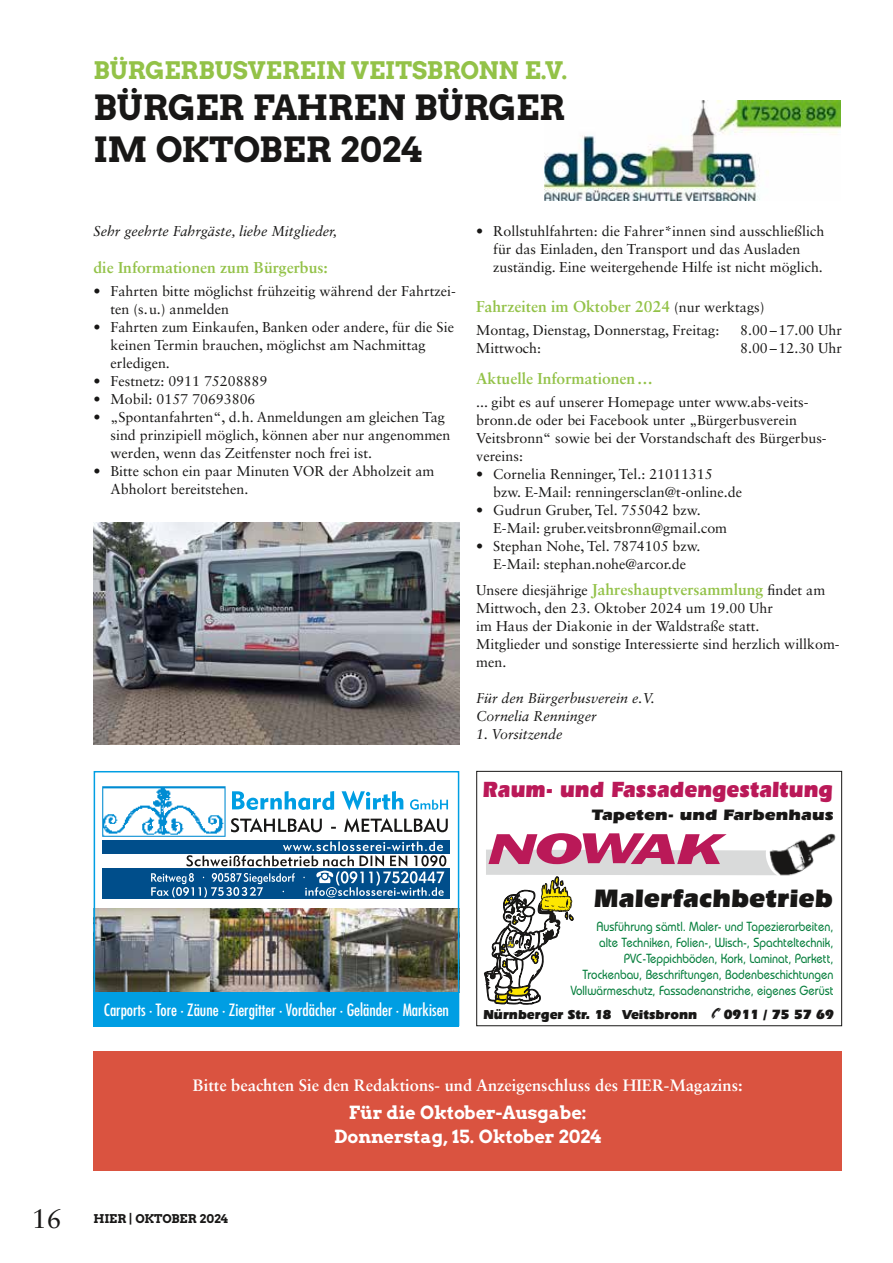
<style>
.page{position:relative;width:893px;height:1263px;background:#fff}
.page>*{position:absolute;margin:0;border:0;box-sizing:border-box;transform-origin:0 0}
.t1{font:italic 800 43.05px "Franklin Gothic IT Cby BT";letter-spacing:-.05em;color:#ba1958;scale:1.58 1}
.t2{font:34.5px/41.4px "Arvo Gruen";color:#181716}
.t3{font:27px "Sabon LT Std";color:#181716}
.t4{font:900 26.25px "Eras IT Cby BT";color:#181716}
.t5{font:24px "Arvo Gruen";color:#93c248}
.t6{font:900 22.95px "Eras IT Cby BT";color:#ba1958;scale:.92 1}
.t7{font:18px/24px "Arvo Gruen";color:#fff;text-align:center}
.t8{font:700 16.5px "Sabon LT Std";color:#fff}
.t9{font:condensed 16.5px "Futura Std";color:#fff}
.t10{font:700 15.75px "Sabon LT Std";color:#93c248}
.t11{font:900 15.75px "Eras IT Cby BT";color:#181716;scale:1.14 1}
.t12{font:14.25px/18px "Sabon LT Std";color:#181716}
.t13{font:italic 14.25px/18px "Sabon LT Std";color:#181716}
.t14{font:900 13.95px "Eras IT Cby BT";color:#181716;scale:.96 1}
.t15{font:900 13.5px "Eras IT Cby BT";color:#181716;scale:.96 1}
.t16{font:500 13.2px/15.9px "Bauhaus IT Cby BT";color:#09803f;text-align:right;scale:.89 1}
.t17{font:12px "Arvo Gruen";color:#181716}
.s1{font-weight:400;font-size:14.25px;color:#181716}
.s2{font-weight:700;font-size:15.75px;color:#93c248}
</style>
<div class="page">
<img style="left:778px;top:833px;width:58px;height:43px">
<div style="left:476px;top:771px;width:366px;height:255px;border:1px solid #181716"></div>
<img style="left:544px;top:101px;width:297px;height:99px">
<img style="left:94px;top:522px;width:365px;height:223px">
<svg style="left:102px;top:786px;width:348px;height:112px"></svg>
<img style="left:97px;top:908px;width:359px;height:84px">
<div style="left:94px;top:992px;width:365px;height:34px;background:#009ee3"></div>
<div style="left:94px;top:771px;width:365px;height:255px;border:2px solid #009ee3"></div>
<div style="left:94px;top:1051px;width:748px;height:119px;background:#da5340"></div>
<svg style="left:484px;top:849px;width:294px;height:156px"></svg>
<h3 class="t5" style="left:94px;top:53px;width:476px">BÜRGERBUSVEREIN VEITSBRONN E.V.</h3>
<h2 class="t2" style="left:94px;top:86px;width:473px">BÜRGER FAHREN BÜRGER<br>IM OKTOBER 2024</h2>
<p class="t13" style="left:94px;top:222px;width:245px">Sehr geehrte Fahrgäste, liebe Mitglieder,</p>
<p class="t10" style="left:94px;top:258px;width:236px">die Informationen zum Bürgerbus:</p>
<p class="t12" style="left:111px;top:282px;width:347px;text-indent:-17px">• Fahrten bitte möglichst frühzeitig während der Fahrtzei&shy;ten (s.u.) anmelden</p>
<p class="t12" style="left:111px;top:318px;width:345px;text-indent:-17px">• Fahrten zum Einkaufen, Banken oder andere, für die Sie keinen Termin brauchen, möglichst am Nachmittag erledigen.</p>
<p class="t12" style="left:94px;top:372px;width:175px">• Festnetz: 0911 75208889</p>
<p class="t12" style="left:94px;top:390px;width:163px">• Mobil: 0157 70693806</p>
<p class="t12" style="left:111px;top:408px;width:341px;text-indent:-17px">• „Spontanfahrten“, d.h. Anmeldungen am gleichen Tag sind prinzipiell möglich, können aber nur angenommen werden, wenn das Zeitfenster noch frei ist.</p>
<p class="t12" style="left:111px;top:462px;width:325px;text-indent:-17px">• Bitte schon ein paar Minuten VOR der Abholzeit am<br>Abholort bereitstehen.</p>
<p class="t9" style="left:104px;top:1000px;width:347px">Carports · Tore · Zäune · Ziergitter · Vordächer · Geländer · Markisen</p>
<p class="t12" style="left:493px;top:222px;width:333px;text-indent:-17px">• Rollstuhlfahrten: die Fahrer*innen sind ausschließlich für das Einladen, den Transport und das Ausladen zuständig. Eine weitergehende Hilfe ist nicht möglich.</p>
<p class="t10" style="left:476px;top:296px;width:290px">Fahrzeiten im Oktober 2024 <span class="s1">(nur werktags)</span></p>
<p class="t12" style="left:476px;top:321px;width:245px">Montag, Dienstag, Donnerstag, Freitag:</p>
<p class="t12" style="left:740px;top:321px;width:103px">8.00–17.00 Uhr</p>
<p class="t12" style="left:476px;top:339px;width:66px">Mittwoch:</p>
<p class="t12" style="left:740px;top:339px;width:103px">8.00–12.30 Uhr</p>
<p class="t10" style="left:476px;top:369px;width:178px">Aktuelle Informationen…</p>
<p class="t12" style="left:476px;top:392px;width:352px">... gibt es auf unserer Homepage unter www.abs-veits&shy;bronn.de oder bei Facebook unter „Bürgerbusverein Veitsbronn“ sowie bei der Vorstandschaft des Bürgerbus&shy;vereins:</p>
<p class="t12" style="left:493px;top:464px;width:250px;text-indent:-17px">• Cornelia Renninger, Tel.: 21011315 bzw. E-Mail: renningersclan@t-online.de</p>
<p class="t12" style="left:493px;top:500px;width:235px;text-indent:-17px">• Gudrun Gruber, Tel. 755042 bzw.<br>E-Mail: gruber.veitsbronn@gmail.com</p>
<p class="t12" style="left:476px;top:536px;width:226px;text-align:center">• Stephan Nohe, Tel. 7874105 bzw.<br>E-Mail: stephan.nohe@arcor.de</p>
<p class="t12" style="left:476px;top:581px;width:365px">Unsere diesjährige <span class="s2">Jahreshauptversammlung</span> findet am Mittwoch, den 23. Oktober 2024 um 19.00 Uhr<br>im Haus der Diakonie in der Waldstraße statt.<br>Mitglieder und sonstige Interessierte sind herzlich willkom&shy;men.</p>
<p class="t13" style="left:476px;top:689px;width:180px">Für den Bürgerbusverein e.V.<br>Cornelia Renninger</p>
<p class="t13" style="left:476px;top:725px;width:88px">1. Vorsitzende</p>
<h3 class="t6" style="left:483px;top:775px;width:382px">Raum- und Fassadengestaltung</h3>
<p class="t11" style="left:592px;top:805px;width:214px">Tapeten- und Farbenhaus</p>
<h1 class="t1" style="left:489px;top:824px;width:149px">NOWAK</h1>
<h3 class="t4" style="left:594px;top:882px;width:240px">Malerfachbetrieb</h3>
<p class="t16" style="left:571px;top:919px;width:297px">Ausführung sämtl. Maler- und Tapezierarbeiten,<br>alte Techniken, Folien-, Wisch-, Spachteltechnik, PVC-Teppichböden, Kork, Laminat, Parkett, Trockenbau, Beschriftungen, Bodenbeschichtungen Vollwärmeschutz, Fassadenanstriche, eigenes Gerüst</p>
<p class="t15" style="left:483px;top:1006px;width:224px">Nürnberger Str. 18 Veitsbronn</p>
<p class="t14" style="left:724px;top:1006px;width:116px">0911 / 75 57 69</p>
<p class="t8" style="left:193px;top:1075px;width:551px">Bitte beachten Sie den Redaktions- und Anzeigenschluss des HIER-Magazins:</p>
<p class="t7" style="left:334px;top:1100px;width:269px">Für die Oktober-Ausgabe:<br>Donnerstag, 15. Oktober 2024</p>
<h3 class="t3" style="left:32px;top:1202px;width:32px">16</h3>
<p class="t17" style="left:94px;top:1210px;width:136px">HIER | OKTOBER 2024</p>
</div>
